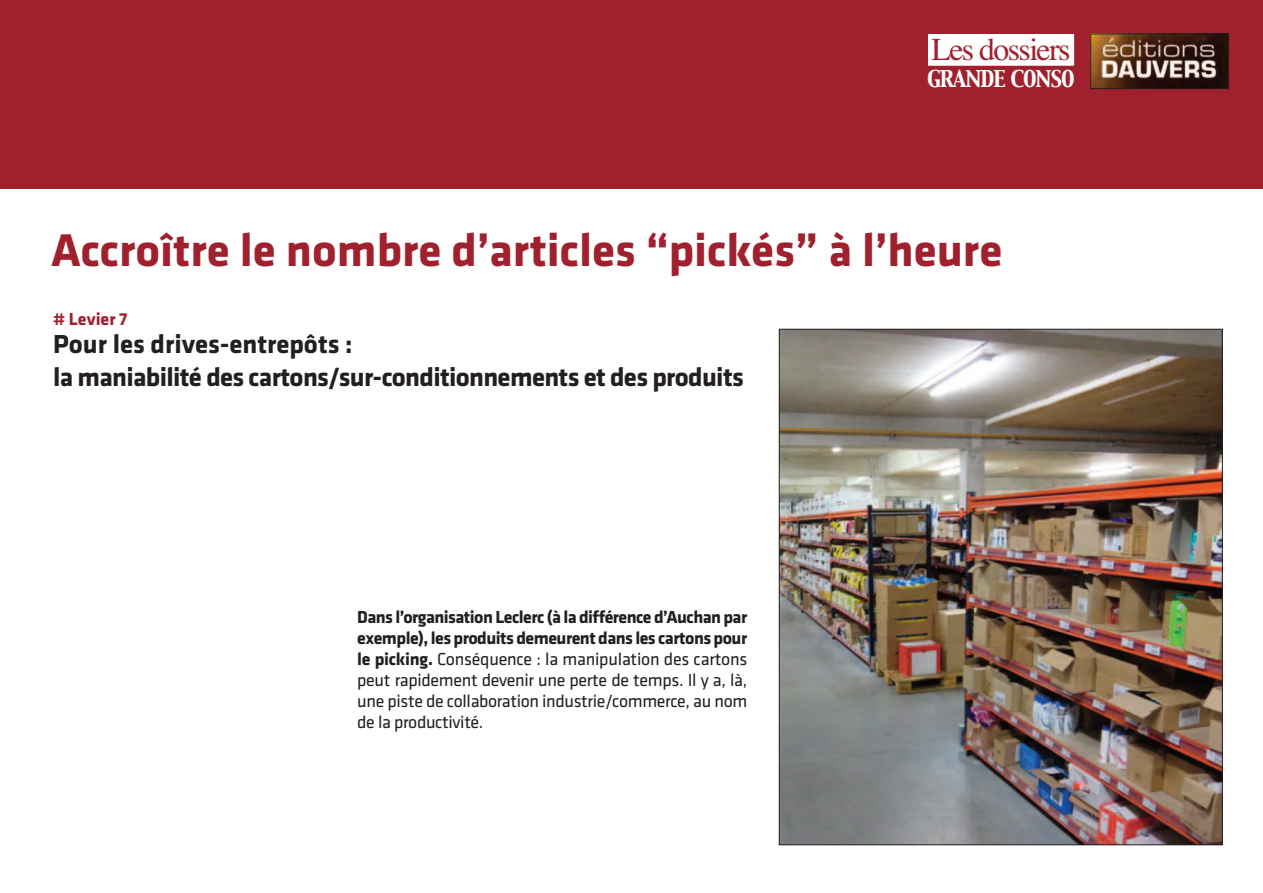
<style>
.page{position:relative;width:1263px;height:893px;background:#fff}
.page>*{position:absolute;margin:0;border:0;box-sizing:border-box;transform-origin:0 0}
.t1{font:700 47.55px "Klavika";color:#a1202d}
.t2{font:31.8px "Times";letter-spacing:-.05em;color:#a1202d}
.t3{font:700 27px/32.4px "Klavika";letter-spacing:-.025em;color:#231f20}
.t4{font:20.4px "Capitals";letter-spacing:-.05em;color:#fff}
.t5{font:18px/21px "Klavika";letter-spacing:-.02em;color:#231f20;text-align:justify}
.t6{font:700 18px "Klavika";color:#a1202d}
.s1{font-weight:700}
</style>
<div class="page">
<div style="left:0;top:0;width:1263px;height:189px;background:#a1202d"></div>
<img style="left:1092px;top:36px;width:135px;height:51px">
<div style="left:1090px;top:34px;width:139px;height:55px;border:1px solid #231f20"></div>
<div style="left:928px;top:34px;width:146px;height:32px;background:#fff"></div>
<div style="left:926px;top:32px;width:150px;height:35px;border:2px solid #a1202d"></div>
<img style="left:781px;top:331px;width:439px;height:512px">
<h2 class="t2" style="left:931px;top:30px;width:141px">Les dossiers</h2>
<p class="t4" style="left:927px;top:68px;width:149px">GRANDE CONSO</p>
<h1 class="t1" style="left:51px;top:235px;width:953px">Accroître le nombre d’articles “pickés” à l’heure</h1>
<p class="t6" style="left:53px;top:313px;width:76px"># Levier 7</p>
<h3 class="t3" style="left:53px;top:331px;width:692px">Pour les drives-entrepôts :<br>la maniabilité des cartons/sur-conditionnements et des produits</h3>
<p class="t5" style="left:357px;top:608px;width:392px"><span class="s1">Dans l’organisation Leclerc (à la différence d’Auchan par exemple), les produits demeurent dans les cartons pour le picking.</span> Conséquence : la manipulation des cartons peut rapidement devenir une perte de temps. Il y a, là, une piste de collaboration industrie/commerce, au nom de la productivité.</p>
</div>
